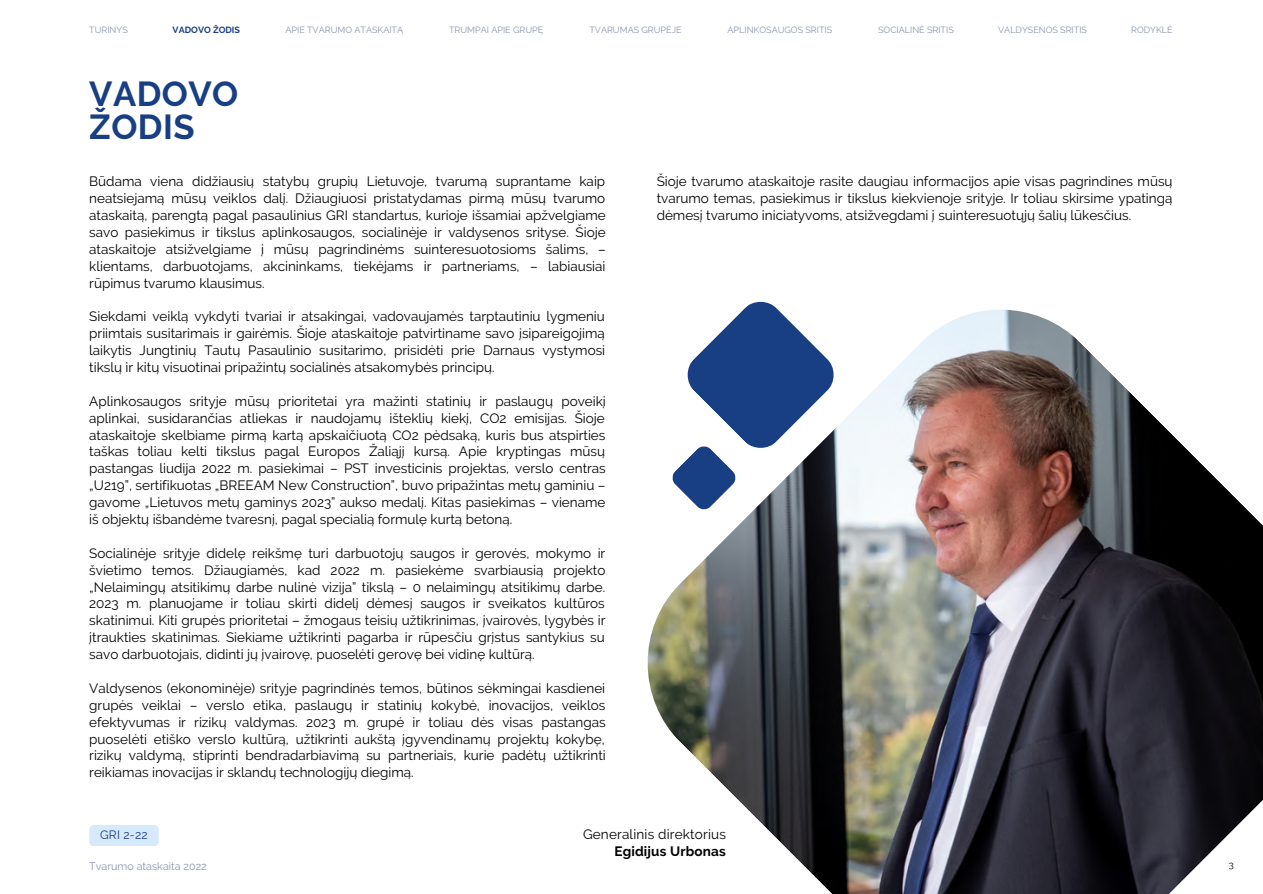
<style>
.page{position:relative;width:1263px;height:894px;background:#fff}
.page>*{position:absolute;margin:0;border:0;box-sizing:border-box;transform-origin:0 0}
.t1{font:700 34.5px/33.8px "Raleway";letter-spacing:.015em;color:#183e83}
.t2{font:13.5px/16.8px "Raleway";color:#000;text-align:justify}
.t3{font:700 13.5px "Raleway";letter-spacing:.015em;color:#000}
.t4{font:12px "Raleway";color:#183e83}
.t5{font:10.8px "Raleway";color:#8a96ae}
.t6{font:9.3px "Raleway";color:#000}
.t7{font:9px "Raleway";color:#8a96ae}
.t8{font:700 9px "Raleway";color:#183e83}
</style>
<div class="page">
<img style="left:647px;top:309px;width:616px;height:584px">
<svg style="left:89px;top:825px;width:70px;height:20px"></svg>
<svg style="left:672px;top:301px;width:164px;height:209px"></svg>
<p class="t7" style="left:89px;top:25px;width:40px">TURINYS</p>
<p class="t7" style="left:589px;top:25px;width:94px">TVARUMAS GRUPĖJE</p>
<p class="t7" style="left:727px;top:25px;width:106px">APLINKOSAUGOS SRITIS</p>
<p class="t7" style="left:878px;top:25px;width:77px">SOCIALINĖ SRITIS</p>
<p class="t7" style="left:998px;top:25px;width:90px">VALDYSENOS SRITIS</p>
<p class="t7" style="left:1131px;top:25px;width:43px">RODYKLĖ</p>
<p class="t8" style="left:173px;top:25px;width:69px">VADOVO ŽODIS</p>
<p class="t7" style="left:285px;top:25px;width:119px">APIE TVARUMO ATASKAITĄ</p>
<p class="t7" style="left:449px;top:25px;width:96px">TRUMPAI APIE GRUPĘ</p>
<h1 class="t1" style="left:89px;top:76px;width:150px">VADOVO<br>ŽODIS</h1>
<p class="t2" style="left:89px;top:173px;width:518px">Būdama viena didžiausių statybų grupių Lietuvoje, tvarumą suprantame kaip neatsiejamą mūsų veiklos dalį. Džiaugiuosi pristatydamas pirmą mūsų tvarumo ataskaitą, parengtą pagal pasaulinius GRI standartus, kurioje išsamiai apžvelgiame savo pasiekimus ir tikslus aplinkosaugos, socialinėje ir valdysenos srityse. Šioje ataskaitoje atsižvelgiame į mūsų pagrindinėms suinteresuotosioms šalims, – klientams, darbuotojams, akcininkams, tiekėjams ir partneriams, – labiausiai rūpimus tvarumo klausimus.</p>
<p class="t2" style="left:89px;top:308px;width:517px">Siekdami veiklą vykdyti tvariai ir atsakingai, vadovaujamės tarptautiniu lygmeniu priimtais susitarimais ir gairėmis. Šioje ataskaitoje patvirtiname savo įsipareigojimą laikytis Jungtinių Tautų Pasaulinio susitarimo, prisidėti prie Darnaus vystymosi tikslų ir kitų visuotinai pripažintų socialinės atsakomybės principų.</p>
<p class="t2" style="left:89px;top:392px;width:518px">Aplinkosaugos srityje mūsų prioritetai yra mažinti statinių ir paslaugų poveikį aplinkai, susidarančias atliekas ir naudojamų išteklių kiekį, CO2 emisijas. Šioje ataskaitoje skelbiame pirmą kartą apskaičiuotą CO2 pėdsaką, kuris bus atspirties taškas toliau kelti tikslus pagal Europos Žaliąjį kursą. Apie kryptingas mūsų pastangas liudija 2022 m. pasiekimai – PST investicinis projektas, verslo centras „U219”, sertifikuotas „BREEAM New Construction”, buvo pripažintas metų gaminiu – gavome „Lietuvos metų gaminys 2023” aukso medalį. Kitas pasiekimas – viename iš objektų išbandėme tvaresnį, pagal specialią formulę kurtą betoną.</p>
<p class="t2" style="left:89px;top:544px;width:518px">Socialinėje srityje didelę reikšmę turi darbuotojų saugos ir gerovės, mokymo ir švietimo temos. Džiaugiamės, kad 2022 m. pasiekėme svarbiausią projekto „Nelaimingų atsitikimų darbe nulinė vizija” tikslą – 0 nelaimingų atsitikimų darbe.<br>2023 m. planuojame ir toliau skirti didelį dėmesį saugos ir sveikatos kultūros skatinimui. Kiti grupės prioritetai – žmogaus teisių užtikrinimas, įvairovės, lygybės ir įtraukties skatinimas. Siekiame užtikrinti pagarba ir rūpesčiu grįstus santykius su savo darbuotojais, didinti jų įvairovę, puoselėti gerovę bei vidinę kultūrą.</p>
<p class="t2" style="left:89px;top:679px;width:518px">Valdysenos (ekonominėje) srityje pagrindinės temos, būtinos sėkmingai kasdienei grupės veiklai – verslo etika, paslaugų ir statinių kokybė, inovacijos, veiklos efektyvumas ir rizikų valdymas. 2023 m. grupė ir toliau dės visas pastangas puoselėti etiško verslo kultūrą, užtikrinti aukštą įgyvendinamų projektų kokybę, rizikų valdymą, stiprinti bendradarbiavimą su partneriais, kurie padėtų užtikrinti reikiamas inovacijas ir sklandų technologijų diegimą.</p>
<p class="t2" style="left:657px;top:173px;width:517px">Šioje tvarumo ataskaitoje rasite daugiau informacijos apie visas pagrindines mūsų tvarumo temas, pasiekimus ir tikslus kiekvienoje srityje. Ir toliau skirsime ypatingą dėmesį tvarumo iniciatyvoms, atsižvegdami į suinteresuotųjų šalių lūkesčius.</p>
<p class="t4" style="left:100px;top:827px;width:49px">GRI 2-22</p>
<p class="t5" style="left:89px;top:859px;width:119px">Tvarumo ataskaita 2022</p>
<p class="t2" style="left:583px;top:825px;width:144px">Generalinis direktorius</p>
<p class="t3" style="left:614px;top:843px;width:113px">Egidijus Urbonas</p>
<p class="t6" style="left:1229px;top:859px;width:6px">3</p>
</div>
